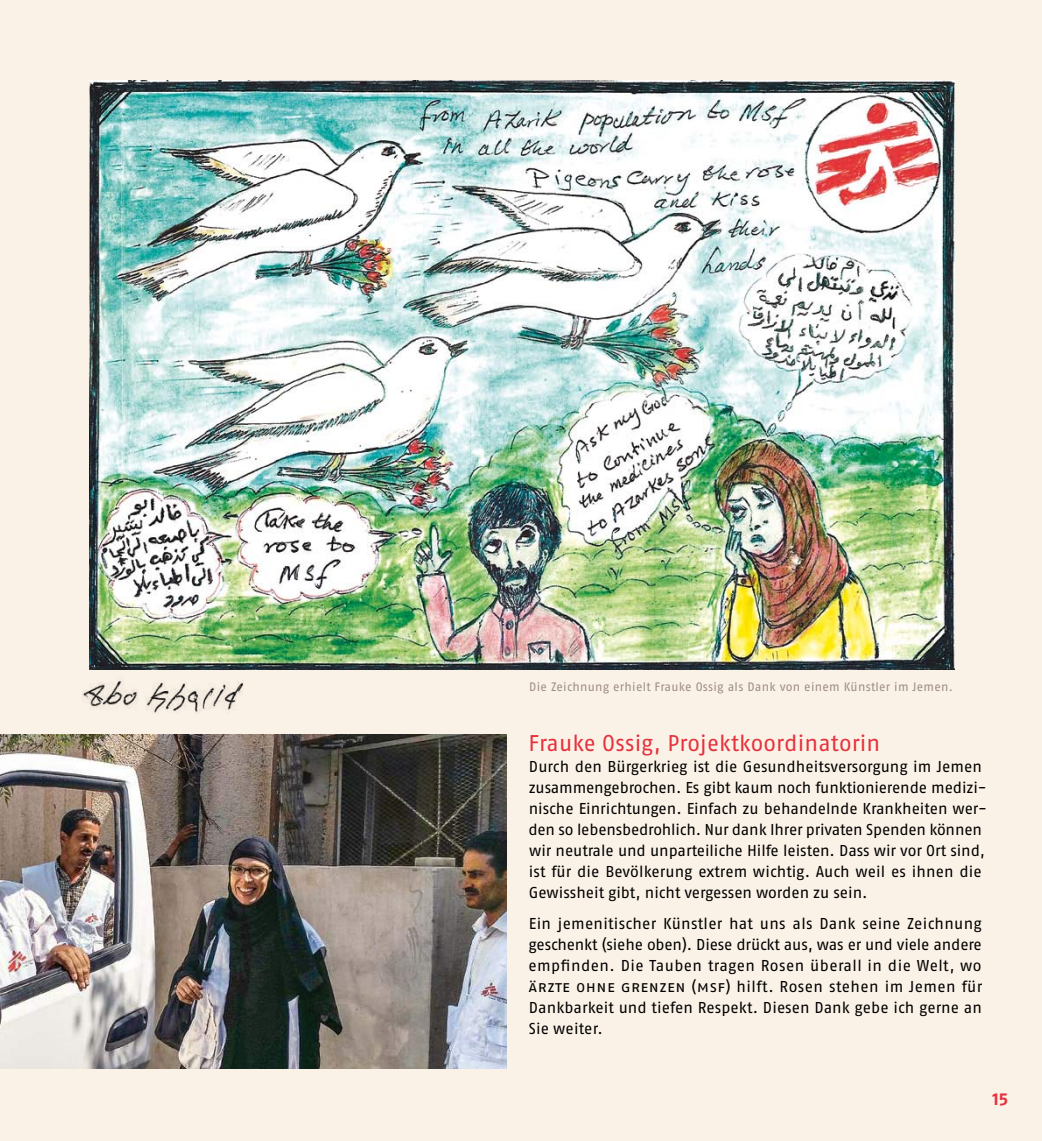
<style>
.page{position:relative;width:1042px;height:1141px;background:#fbf2e7}
.page>*{position:absolute;margin:0;border:0;box-sizing:border-box;transform-origin:0 0}
.t1{font:22.75px "Fago OT";letter-spacing:.01em;color:#e5323d}
.t2{font:700 17.5px "Fago OT";color:#e5323d}
.t3{font:15.75px/21px "Fago OT";color:#000}
.t4{font:12.25px "Fago OT";letter-spacing:.02em;color:#9d8e82}
</style>
<div class="page">
<img style="left:0;top:734px;width:506px;height:334px">
<img style="left:89px;top:81px;width:865px;height:589px">
<img style="left:82px;top:679px;width:162px;height:34px">
<p class="t4" style="left:529px;top:680px;width:425px">Die Zeichnung erhielt Frauke Ossig als Dank von einem Künstler im Jemen.</p>
<h1 class="t1" style="left:528px;top:729px;width:353px">Frauke Ossig, Projektkoordinatorin</h1>
<p class="t3" style="left:528px;top:756px;width:460px">Durch den Bürgerkrieg ist die Gesundheitsversorgung im Jemen zusammengebrochen. Es gibt kaum noch funktionierende medizi&shy;nische Einrichtungen. Einfach zu behandelnde Krankheiten wer&shy;den so lebensbedrohlich. Nur dank Ihrer privaten Spenden können wir neutrale und unparteiliche Hilfe leisten. Dass wir vor Ort sind, ist für die Bevölkerung extrem wichtig. Auch weil es ihnen die Gewissheit gibt, nicht vergessen worden zu sein.</p>
<p class="t3" style="left:528px;top:913px;width:455px;text-align:justify">Ein jemenitischer Künstler hat uns als Dank seine Zeichnung geschenkt (siehe oben). Diese drückt aus, was er und viele andere empfinden. Die Tauben tragen Rosen überall in die Welt, wo Ärzte ohne Grenzen (MSF) hilft. Rosen stehen im Jemen für Dankbarkeit und tiefen Respekt. Diesen Dank gebe ich gerne an Sie weiter.</p>
<p class="t2" style="left:992px;top:1089px;width:17px">15</p>
</div>
